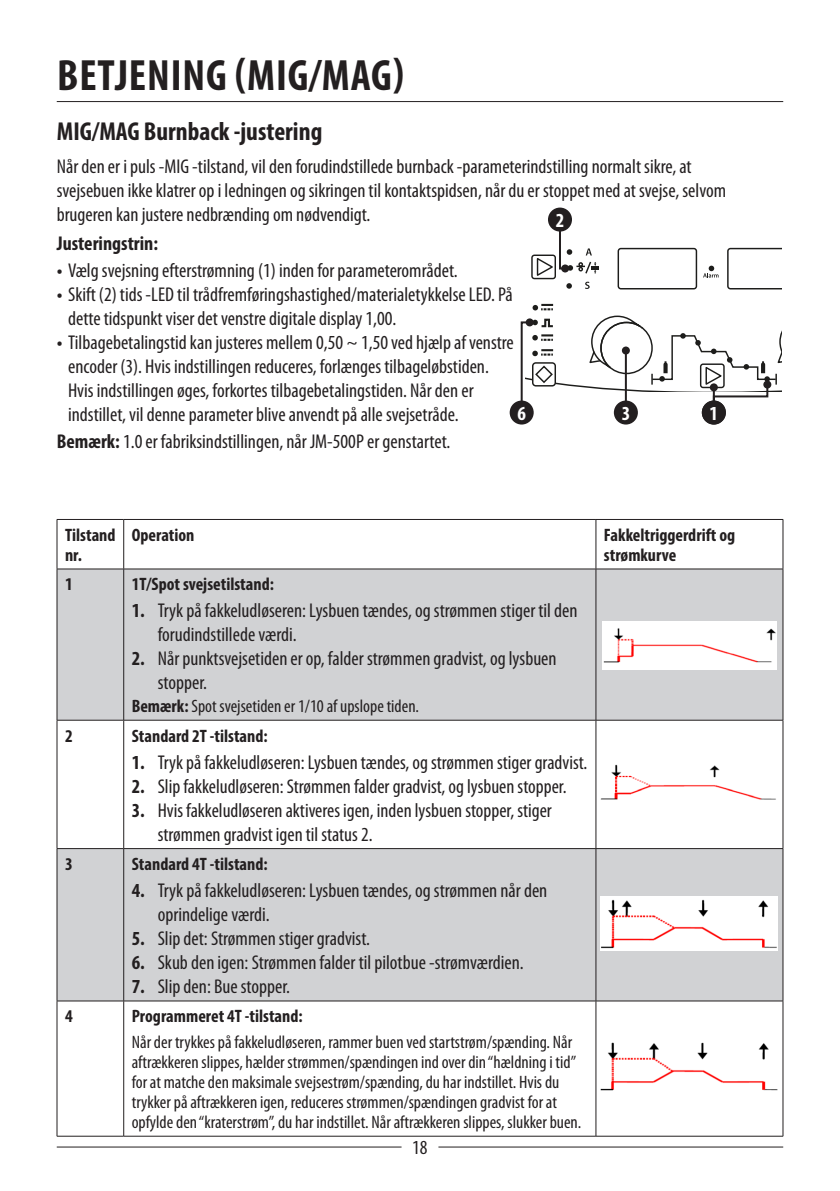
<style>
.page{position:relative;width:840px;height:1191px;background:#fff}
.page>*{position:absolute;margin:0;border:0;box-sizing:border-box;transform-origin:0 0}
.Page_Header{font:700 condensed 44px "Myriad Pro";letter-spacing:.02em;color:#231f20}
.Sub_Header{font:700 condensed 26px "Myriad Pro";color:#231f20}
.Body{font:condensed 20px/24px "Myriad Pro";color:#231f20}
.Body-2{font:700 condensed 20px "Myriad Pro";color:#231f20}
.Numbers{font:700 condensed 20px "Myriad Pro";color:#fff}
.Body_Tables{font:condensed 18px/20px "Myriad Pro";color:#231f20}
.Body_Tables-2{font:700 condensed 18px/20px "Myriad Pro";color:#231f20}
.s1{font-weight:700}
</style>
<div class="page">
<hr style="left:57px;top:1146px;width:344px;height:1px;background:#231f20">
<hr style="left:438px;top:1146px;width:344px;height:1px;background:#231f20">
<hr style="left:57px;top:101px;width:725px;height:1px;background:#231f20">
<div style="left:547px;top:207px;width:24px;height:24px;background:#231f20;border-radius:50%"></div>
<div style="left:509px;top:400px;width:24px;height:24px;background:#231f20;border-radius:50%"></div>
<div style="left:613px;top:400px;width:24px;height:24px;background:#231f20;border-radius:50%"></div>
<svg style="left:519px;top:217px;width:262px;height:197px"></svg>
<div style="left:701px;top:400px;width:24px;height:24px;background:#231f20;border-radius:50%"></div>
<svg style="left:762px;top:380px;width:8px;height:8px"></svg>
<svg style="left:58px;top:569px;width:724px;height:431px;fill:#d1d2d4"></svg>
<hr style="left:57px;top:519px;width:67px;height:1px;background:#231f20">
<hr style="left:57px;top:520px;width:1px;height:49px;background:#231f20">
<hr style="left:124px;top:519px;width:471px;height:1px;background:#231f20">
<hr style="left:123px;top:520px;width:1px;height:49px;background:#231f20">
<hr style="left:595px;top:519px;width:187px;height:1px;background:#231f20">
<hr style="left:595px;top:520px;width:1px;height:49px;background:#231f20">
<hr style="left:782px;top:520px;width:1px;height:49px;background:#231f20">
<hr style="left:57px;top:568px;width:67px;height:1px;background:#231f20">
<hr style="left:57px;top:569px;width:1px;height:151px;background:#231f20">
<hr style="left:124px;top:568px;width:471px;height:1px;background:#231f20">
<hr style="left:123px;top:569px;width:1px;height:151px;background:#231f20">
<hr style="left:595px;top:568px;width:187px;height:1px;background:#231f20">
<hr style="left:595px;top:569px;width:1px;height:151px;background:#231f20">
<hr style="left:782px;top:569px;width:1px;height:151px;background:#231f20">
<hr style="left:57px;top:720px;width:67px;height:1px;background:#231f20">
<hr style="left:57px;top:720px;width:1px;height:128px;background:#231f20">
<hr style="left:124px;top:720px;width:471px;height:1px;background:#231f20">
<hr style="left:123px;top:720px;width:1px;height:128px;background:#231f20">
<hr style="left:595px;top:720px;width:187px;height:1px;background:#231f20">
<hr style="left:595px;top:720px;width:1px;height:128px;background:#231f20">
<hr style="left:782px;top:720px;width:1px;height:128px;background:#231f20">
<hr style="left:57px;top:848px;width:67px;height:1px;background:#231f20">
<hr style="left:57px;top:849px;width:1px;height:151px;background:#231f20">
<hr style="left:124px;top:848px;width:471px;height:1px;background:#231f20">
<hr style="left:123px;top:849px;width:1px;height:151px;background:#231f20">
<hr style="left:595px;top:848px;width:187px;height:1px;background:#231f20">
<hr style="left:595px;top:849px;width:1px;height:151px;background:#231f20">
<hr style="left:782px;top:849px;width:1px;height:151px;background:#231f20">
<hr style="left:57px;top:1000px;width:67px;height:1px;background:#231f20">
<hr style="left:57px;top:1001px;width:1px;height:135px;background:#231f20">
<hr style="left:124px;top:1000px;width:471px;height:1px;background:#231f20">
<hr style="left:123px;top:1001px;width:1px;height:135px;background:#231f20">
<hr style="left:595px;top:1000px;width:187px;height:1px;background:#231f20">
<hr style="left:595px;top:1001px;width:1px;height:135px;background:#231f20">
<hr style="left:782px;top:1001px;width:1px;height:135px;background:#231f20">
<hr style="left:57px;top:1135px;width:67px;height:1px;background:#231f20">
<hr style="left:124px;top:1135px;width:471px;height:1px;background:#231f20">
<hr style="left:595px;top:1135px;width:187px;height:1px;background:#231f20">
<img style="left:601px;top:622px;width:175px;height:47px">
<img style="left:600px;top:763px;width:177px;height:42px">
<img style="left:600px;top:896px;width:177px;height:54px">
<img style="left:600px;top:1042px;width:177px;height:49px">
<p class="Page_Header" style="left:57px;top:48px;width:348px">BETJENING (MIG/MAG)</p>
<p class="Sub_Header" style="left:57px;top:115px;width:267px">MIG/MAG Burnback -justering</p>
<p class="Body" style="left:57px;top:154px;width:670px">Når den er i puls -MIG -tilstand, vil den forudindstillede burnback -parameterindstilling normalt sikre, at svejsebuen ikke klatrer op i ledningen og sikringen til kontaktspidsen, når du er stoppet med at svejse, selvom brugeren kan justere nedbrænding om nødvendigt.</p>
<p class="Body-2" style="left:57px;top:231px;width:103px">Justeringstrin:</p>
<p class="Body" style="left:57px;top:258px;width:402px"><span class="s1">•</span> Vælg svejsning efterstrømning (1) inden for parameterområdet.</p>
<p class="Body" style="left:68px;top:282px;width:446px;text-indent:-11px"><span class="s1">•</span> Skift (2) tids -LED til trådfremføringshastighed/materialetykkelse LED. På dette tidspunkt viser det venstre digitale display 1,00.</p>
<p class="Body" style="left:68px;top:330px;width:447px;text-indent:-11px"><span class="s1">•</span> Tilbagebetalingstid kan justeres mellem 0,50 ~ 1,50 ved hjælp af venstre encoder (3). Hvis indstillingen reduceres, forlænges tilbageløbstiden.<br>Hvis indstillingen øges, forkortes tilbagebetalingstiden. Når den er indstillet, vil denne parameter blive anvendt på alle svejsetråde.</p>
<p class="Body" style="left:57px;top:429px;width:395px"><span class="s1">Bemærk:</span> 1.0 er fabriksindstillingen, når JM-500P er genstartet.</p>
<p class="Numbers" style="left:555px;top:207px;width:10px">2</p>
<p class="Numbers" style="left:517px;top:400px;width:10px">6</p>
<p class="Numbers" style="left:621px;top:400px;width:10px">3</p>
<p class="Numbers" style="left:709px;top:400px;width:10px">1</p>
<p class="Body_Tables-2" style="left:65px;top:524px;width:52px">Tilstand nr.</p>
<p class="Body_Tables-2" style="left:132px;top:524px;width:64px">Operation</p>
<p class="Body_Tables-2" style="left:603px;top:524px;width:133px">Fakkeltriggerdrift og strømkurve</p>
<p class="Body_Tables-2" style="left:65px;top:574px;width:9px">1</p>
<p class="Body_Tables-2" style="left:132px;top:574px;width:144px">1T/Spot svejsetilstand:</p>
<p class="Body" style="left:158px;top:598px;width:421px;text-indent:-26px"><span class="s1">1.</span> Tryk på fakkeludløseren: Lysbuen tændes, og strømmen stiger til den forudindstillede værdi.</p>
<p class="Body" style="left:158px;top:646px;width:400px;text-indent:-26px"><span class="s1">2.</span> Når punktsvejsetiden er op, falder strømmen gradvist, og lysbuen stopper.</p>
<p class="Body_Tables" style="left:132px;top:696px;width:289px"><span class="s1">Bemærk:</span> Spot svejsetiden er 1/10 af upslope tiden.</p>
<p class="Body_Tables-2" style="left:65px;top:725px;width:9px">2</p>
<p class="Body_Tables-2" style="left:132px;top:725px;width:137px">Standard 2T -tilstand:</p>
<p class="Body" style="left:132px;top:749px;width:457px"><span class="s1">1.</span> Tryk på fakkeludløseren: Lysbuen tændes, og strømmen stiger gradvist.</p>
<p class="Body" style="left:132px;top:773px;width:436px"><span class="s1">2.</span> Slip fakkeludløseren: Strømmen falder gradvist, og lysbuen stopper.</p>
<p class="Body" style="left:158px;top:797px;width:395px;text-indent:-26px"><span class="s1">3.</span> Hvis fakkeludløseren aktiveres igen, inden lysbuen stopper, stiger strømmen gradvist igen til status 2.</p>
<p class="Body_Tables-2" style="left:65px;top:853px;width:9px">3</p>
<p class="Body_Tables-2" style="left:132px;top:853px;width:137px">Standard 4T -tilstand:</p>
<p class="Body" style="left:158px;top:878px;width:391px;text-indent:-26px"><span class="s1">4.</span> Tryk på fakkeludløseren: Lysbuen tændes, og strømmen når den oprindelige værdi.</p>
<p class="Body" style="left:132px;top:926px;width:240px"><span class="s1">5.</span> Slip det: Strømmen stiger gradvist.</p>
<p class="Body" style="left:132px;top:950px;width:393px"><span class="s1">6.</span> Skub den igen: Strømmen falder til pilotbue -strømværdien.</p>
<p class="Body" style="left:132px;top:974px;width:160px"><span class="s1">7.</span> Slip den: Bue stopper.</p>
<p class="Body_Tables-2" style="left:65px;top:1006px;width:9px">4</p>
<p class="Body_Tables-2" style="left:132px;top:1006px;width:172px">Programmeret 4T -tilstand:</p>
<p class="Body_Tables" style="left:132px;top:1032px;width:451px">Når der trykkes på fakkeludløseren, rammer buen ved startstrøm/spænding. Når aftrækkeren slippes, hælder strømmen/spændingen ind over din “hældning i tid” for at matche den maksimale svejsestrøm/spænding, du har indstillet. Hvis du trykker på aftrækkeren igen, reduceres strømmen/spændingen gradvist for at opfylde den “kraterstrøm”, du har indstillet. Når aftrækkeren slippes, slukker buen.</p>
<p class="Body" style="left:412px;top:1134px;width:17px">18</p>
</div>
